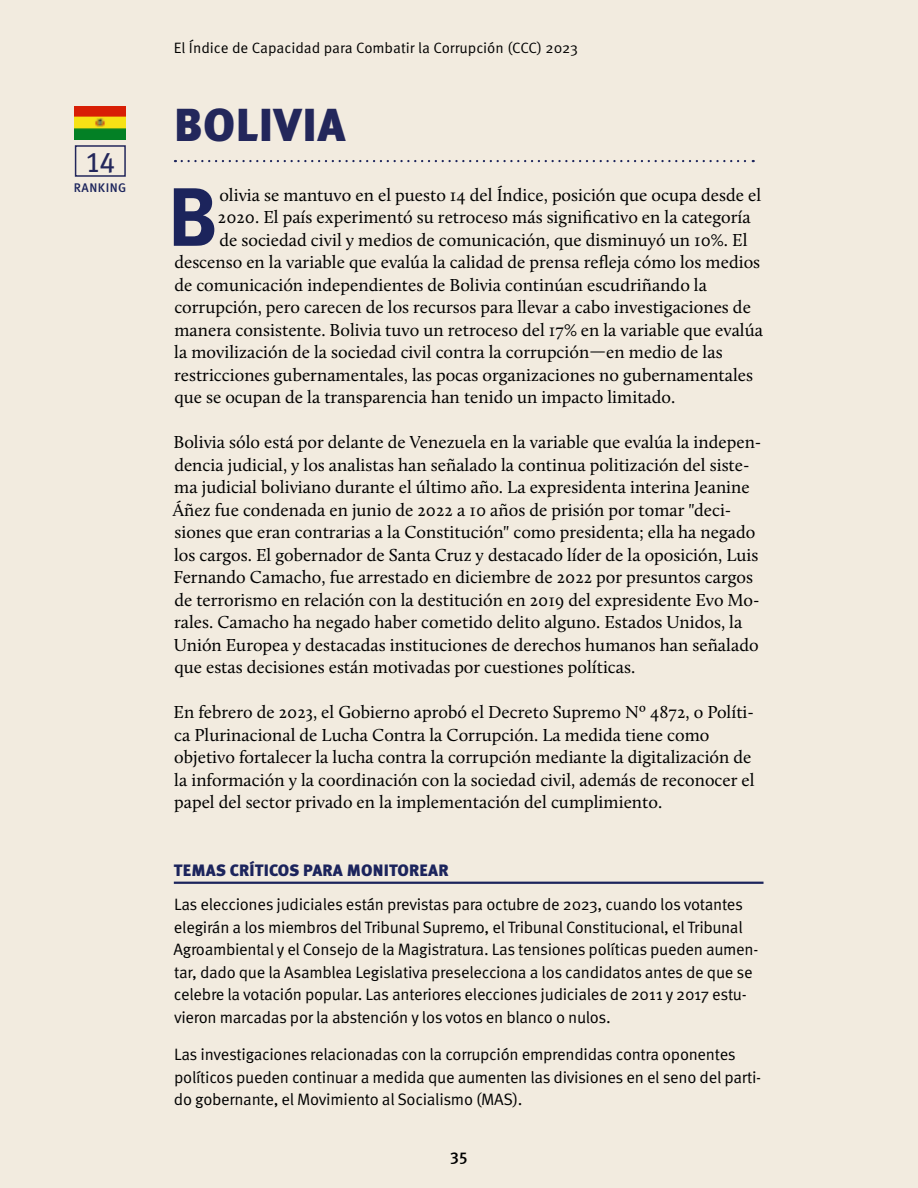
<style>
.page{position:relative;width:918px;height:1188px;background:#f2ebdf}
.page>*{position:absolute;margin:0;border:0;box-sizing:border-box;transform-origin:0 0}
.t1{font:700 82.8px "Meta Pro";color:#1c245c}
.t2{font:900 46.2px "Meta Pro";letter-spacing:.01em;color:#23275b}
.t3{font:28.65px "Meta Pro";color:#23275b}
.t4{font:18px/22.5px "Calluna";color:#000}
.t5{font:16.5px/22.5px "Meta Pro Norm";letter-spacing:-.02em;color:#000}
.t6{font:900 16.5px "Meta Pro";letter-spacing:.01em;color:#1c245c}
.t7{font:500 16.5px "Meta Pro";color:#000}
.t8{font:15px "Meta Pro Norm";color:#000}
.t9{font:500 12.45px "Meta Pro";letter-spacing:.04em;color:#1c245c}
</style>
<div class="page">
<svg style="left:182px;top:160px;width:572px;height:2px"></svg>
<div style="left:75px;top:145px;width:51px;height:32px;border:2px solid #23275b"></div>
<img style="left:75px;top:106px;width:51px;height:33px">
<hr style="left:174px;top:882px;width:590px;height:2px;background:#1c245c">
<h3 class="t3" style="left:85px;top:140px;width:32px">14</h3>
<p class="t9" style="left:74px;top:178px;width:54px">RANKING</p>
<p class="t8" style="left:174px;top:36px;width:406px">El Índice de Capacidad para Combatir la Corrupción (CCC) 2023</p>
<h2 class="t2" style="left:174px;top:88px;width:173px">BOLIVIA</h2>
<h1 class="t1" style="left:168px;top:152px;width:52px">B</h1>
<p class="t4" style="left:219px;top:183px;width:543px">olivia se mantuvo en el puesto 14 del Índice, posición que ocupa desde el</p>
<p class="t4" style="left:218px;top:206px;width:534px">2020. El país experimentó su retroceso más significativo en la categoría</p>
<p class="t4" style="left:219px;top:228px;width:530px">de sociedad civil y medios de comunicación, que disminuyó un 10%. El</p>
<p class="t4" style="left:174px;top:251px;width:587px">descenso en la variable que evalúa la calidad de prensa refleja cómo los medios</p>
<p class="t4" style="left:174px;top:273px;width:534px">de comunicación independientes de Bolivia continúan escudriñando la</p>
<p class="t4" style="left:174px;top:296px;width:578px">corrupción, pero carecen de los recursos para llevar a cabo investigaciones de</p>
<p class="t4" style="left:174px;top:318px;width:590px">manera consistente. Bolivia tuvo un retroceso del 17% en la variable que evalúa</p>
<p class="t4" style="left:174px;top:341px;width:550px">la movilización de la sociedad civil contra la corrupción—en medio de las</p>
<p class="t4" style="left:174px;top:363px;width:581px">restricciones gubernamentales, las pocas organizaciones no gubernamentales</p>
<p class="t4" style="left:174px;top:386px;width:503px">que se ocupan de la transparencia han tenido un impacto limitado.</p>
<p class="t4" style="left:173px;top:431px;width:590px">Bolivia sólo está por delante de Venezuela en la variable que evalúa la indepen&shy;dencia judicial, y los analistas han señalado la continua politización del siste&shy;ma judicial boliviano durante el último año. La expresidenta interina Jeanine Áñez fue condenada en junio de 2022 a 10 años de prisión por tomar "deci&shy;siones que eran contrarias a la Constitución" como presidenta; ella ha negado los cargos. El gobernador de Santa Cruz y destacado líder de la oposición, Luis Fernando Camacho, fue arrestado en diciembre de 2022 por presuntos cargos de terrorismo en relación con la destitución en 2019 del expresidente Evo Mo&shy;rales. Camacho ha negado haber cometido delito alguno. Estados Unidos, la Unión Europea y destacadas instituciones de derechos humanos han señalado que estas decisiones están motivadas por cuestiones políticas.</p>
<p class="t4" style="left:174px;top:701px;width:583px">En febrero de 2023, el Gobierno aprobó el Decreto Supremo Nº 4872, o Políti&shy;ca Plurinacional de Lucha Contra la Corrupción. La medida tiene como objetivo fortalecer la lucha contra la corrupción mediante la digitalización de la información y la coordinación con la sociedad civil, además de reconocer el papel del sector privado en la implementación del cumplimiento.</p>
<p class="t6" style="left:174px;top:857px;width:276px">TEMAS CRÍTICOS PARA MONITOREAR</p>
<p class="t5" style="left:174px;top:892px;width:586px">Las elecciones judiciales están previstas para octubre de 2023, cuando los votantes elegirán a los miembros del Tribunal Supremo, el Tribunal Constitucional, el Tribunal Agroambiental y el Consejo de la Magistratura. Las tensiones políticas pueden aumen&shy;tar, dado que la Asamblea Legislativa preselecciona a los candidatos antes de que se celebre la votación popular. Las anteriores elecciones judiciales de 2011 y 2017 estu&shy;vieron marcadas por la abstención y los votos en blanco o nulos.</p>
<p class="t5" style="left:174px;top:1042px;width:589px">Las investigaciones relacionadas con la corrupción emprendidas contra oponentes políticos pueden continuar a medida que aumenten las divisiones en el seno del parti&shy;do gobernante, el Movimiento al Socialismo (MAS).</p>
<p class="t7" style="left:450px;top:1142px;width:19px">35</p>
</div>
